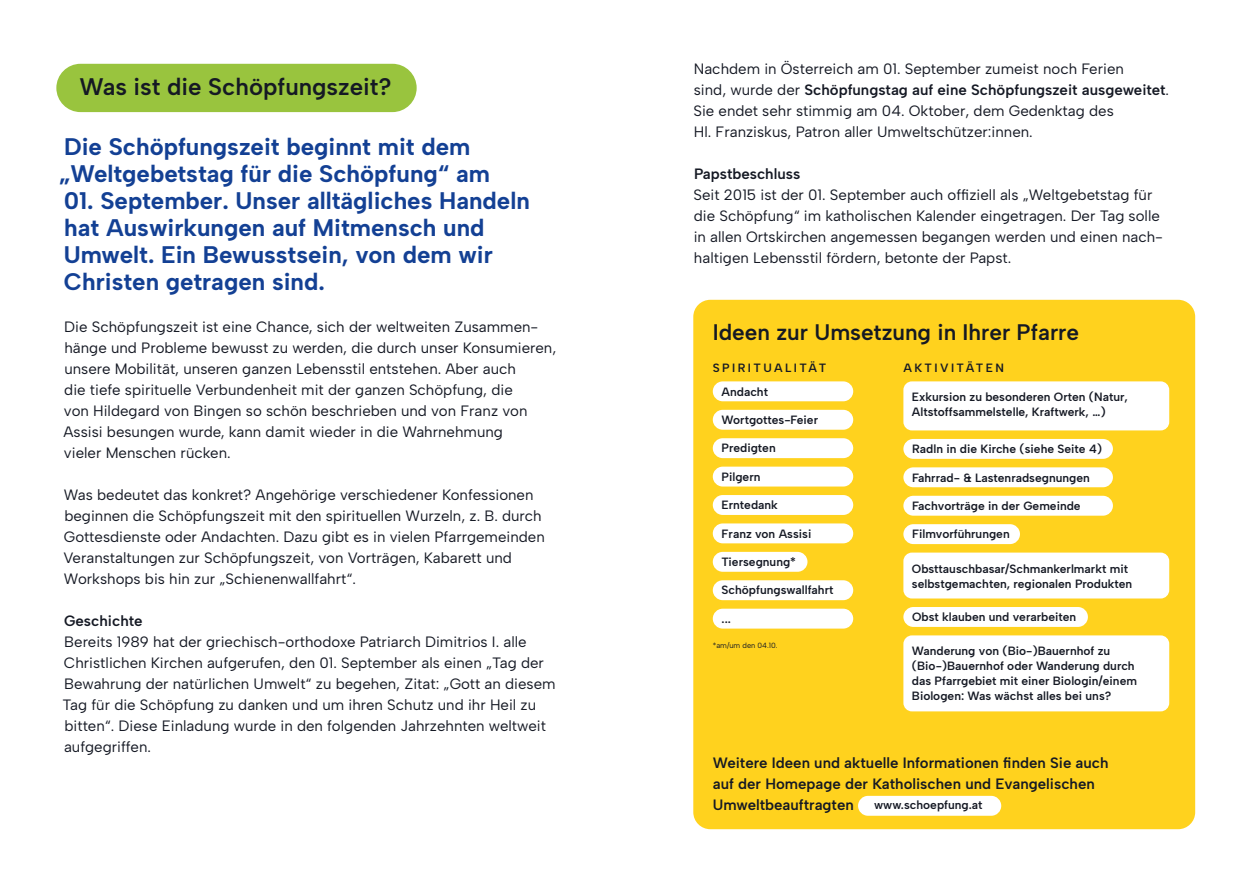
<style>
.page{position:relative;width:1259px;height:893px;background:#fff}
.page>*{position:absolute;margin:0;border:0;box-sizing:border-box;transform-origin:0 0}
.t1{font:700 24px/27px "Albert Sans";color:#134094}
.t2{font:600 24px "Albert Sans";color:#151924}
.t3{font:600 22.5px "Albert Sans";color:#151924}
.t4{font:15px/21px "Albert Sans";color:#151924}
.t5{font:600 15px/21px "Albert Sans";color:#151924}
.t6{font:600 12px/15px "Albert Sans";color:#151924}
.t7{font:600 12px "Albert Sans";letter-spacing:.2em;color:#151924}
.t8{font:7.5px "Albert Sans";color:#151924}
.s1{font-weight:600}
</style>
<div class="page">
<div style="left:56px;top:64px;width:361px;height:48px;background:#99c43e;border-radius:24px"></div>
<div style="left:693px;top:300px;width:502px;height:529px;background:#ffd21e;border-radius:17px"></div>
<div style="left:858px;top:796px;width:143px;height:20px;background:#fff;border-radius:10px"></div>
<div style="left:713px;top:381px;width:140px;height:20px;background:#fff;border-radius:10px"></div>
<div style="left:713px;top:410px;width:140px;height:20px;background:#fff;border-radius:10px"></div>
<div style="left:713px;top:438px;width:140px;height:20px;background:#fff;border-radius:10px"></div>
<div style="left:713px;top:467px;width:140px;height:19px;background:#fff;border-radius:10px"></div>
<div style="left:713px;top:495px;width:140px;height:20px;background:#fff;border-radius:10px"></div>
<div style="left:713px;top:523px;width:140px;height:20px;background:#fff;border-radius:10px"></div>
<div style="left:713px;top:552px;width:94px;height:20px;background:#fff;border-radius:10px"></div>
<div style="left:713px;top:580px;width:140px;height:20px;background:#fff;border-radius:10px"></div>
<div style="left:713px;top:609px;width:140px;height:20px;background:#fff;border-radius:10px"></div>
<div style="left:903px;top:381px;width:266px;height:49px;background:#fff;border-radius:9px"></div>
<div style="left:903px;top:553px;width:266px;height:45px;background:#fff;border-radius:9px"></div>
<div style="left:903px;top:439px;width:210px;height:20px;background:#fff;border-radius:10px"></div>
<div style="left:903px;top:467px;width:210px;height:20px;background:#fff;border-radius:10px"></div>
<div style="left:903px;top:496px;width:210px;height:20px;background:#fff;border-radius:10px"></div>
<div style="left:903px;top:524px;width:117px;height:20px;background:#fff;border-radius:10px"></div>
<div style="left:903px;top:607px;width:185px;height:20px;background:#fff;border-radius:10px"></div>
<div style="left:903px;top:635px;width:266px;height:76px;background:#fff;border-radius:9px"></div>
<p class="t2" style="left:80px;top:72px;width:314px">Was ist die Schöpfungszeit?</p>
<p class="t1" style="left:59px;top:133px;width:432px">Die Schöpfungszeit beginnt mit dem „Weltgebetstag für die Schöpfung“ am</p>
<p class="t1" style="left:64px;top:187px;width:467px">01. September. Unser alltägliches Handeln hat Auswirkungen auf Mitmensch und Umwelt. Ein Bewusstsein, von dem wir Christen getragen sind.</p>
<p class="t4" style="left:64px;top:316px;width:494px">Die Schöpfungszeit ist eine Chance, sich der weltweiten Zusammen&shy;hänge und Probleme bewusst zu werden, die durch unser Konsumieren, unsere Mobilität, unseren ganzen Lebensstil entstehen. Aber auch<br>die tiefe spirituelle Verbundenheit mit der ganzen Schöpfung, die<br>von Hildegard von Bingen so schön beschrieben und von Franz von Assisi besungen wurde, kann damit wieder in die Wahrnehmung<br>vieler Menschen rücken.</p>
<p class="t4" style="left:63px;top:484px;width:483px">Was bedeutet das konkret? Angehörige verschiedener Konfessionen beginnen die Schöpfungszeit mit den spirituellen Wurzeln, z. B. durch Gottesdienste oder Andachten. Dazu gibt es in vielen Pfarrgemeinden Veranstaltungen zur Schöpfungszeit, von Vorträgen, Kabarett und Workshops bis hin zur „Schienenwallfahrt“.</p>
<p class="t5" style="left:64px;top:610px;width:80px">Geschichte</p>
<p class="t4" style="left:63px;top:631px;width:494px">Bereits 1989 hat der griechisch-orthodoxe Patriarch Dimitrios I. alle Christlichen Kirchen aufgerufen, den 01. September als einen „Tag der Bewahrung der natürlichen Umwelt“ zu begehen, Zitat: „Gott an diesem Tag für die Schöpfung zu danken und um ihren Schutz und ihr Heil zu bitten“. Diese Einladung wurde in den folgenden Jahrzehnten weltweit aufgegriffen.</p>
<p class="t4" style="left:693px;top:58px;width:477px">Nachdem in Österreich am 01. September zumeist noch Ferien<br>sind, wurde der <span class="s1">Schöpfungstag auf eine Schöpfungszeit ausgeweitet</span>.<br>Sie endet sehr stimmig am 04. Oktober, dem Gedenktag des<br>Hl. Franziskus, Patron aller Umweltschützer:innen.</p>
<p class="t5" style="left:694px;top:163px;width:108px">Papstbeschluss</p>
<p class="t4" style="left:693px;top:184px;width:471px">Seit 2015 ist der 01. September auch offiziell als „Weltgebetstag für die Schöpfung“ im katholischen Kalender eingetragen. Der Tag solle in allen Ortskirchen angemessen begangen werden und einen nach&shy;haltigen Lebensstil fördern, betonte der Papst.</p>
<p class="t3" style="left:713px;top:318px;width:368px">Ideen zur Umsetzung in Ihrer Pfarre</p>
<p class="t7" style="left:713px;top:361px;width:115px">SPIRITUALITÄT</p>
<p class="t7" style="left:903px;top:361px;width:102px">AKTIVITÄTEN</p>
<p class="t6" style="left:721px;top:384px;width:48px">Andacht</p>
<p class="t6" style="left:721px;top:412px;width:98px">Wortgottes-Feier</p>
<p class="t6" style="left:721px;top:441px;width:56px">Predigten</p>
<p class="t6" style="left:721px;top:469px;width:40px">Pilgern</p>
<p class="t6" style="left:721px;top:497px;width:58px">Erntedank</p>
<p class="t6" style="left:721px;top:526px;width:91px">Franz von Assisi</p>
<p class="t6" style="left:721px;top:554px;width:76px">Tiersegnung*</p>
<p class="t6" style="left:721px;top:583px;width:113px">Schöpfungswallfahrt</p>
<p class="t6" style="left:721px;top:611px;width:11px">...</p>
<p class="t8" style="left:713px;top:641px;width:66px">*am/um den 04.10.</p>
<p class="t6" style="left:912px;top:390px;width:218px">Exkursion zu besonderen Orten (Natur,<br>Altstoffsammelstelle, Kraftwerk, …)</p>
<p class="t6" style="left:912px;top:441px;width:192px">Radln in die Kirche (siehe Seite 4)</p>
<p class="t6" style="left:912px;top:470px;width:179px">Fahrrad- &amp; Lastenradsegnungen</p>
<p class="t6" style="left:912px;top:498px;width:170px">Fachvorträge in der Gemeinde</p>
<p class="t6" style="left:912px;top:527px;width:99px">Filmvorführungen</p>
<p class="t6" style="left:912px;top:561px;width:222px">Obsttauschbasar/Schmankerlmarkt mit selbstgemachten, regionalen Produkten</p>
<p class="t6" style="left:912px;top:609px;width:166px">Obst klauben und verarbeiten</p>
<p class="t6" style="left:912px;top:644px;width:227px">Wanderung von (Bio-)Bauernhof zu (Bio-)Bauernhof oder Wanderung durch das Pfarrgebiet mit einer Biologin/einem Biologen: Was wächst alles bei uns?</p>
<p class="t5" style="left:713px;top:753px;width:397px">Weitere Ideen und aktuelle Informationen finden Sie auch auf der Homepage der Katholischen und Evangelischen<br>Umweltbeauftragten</p>
<p class="t6" style="left:874px;top:798px;width:110px">www.schoepfung.at</p>
</div>
